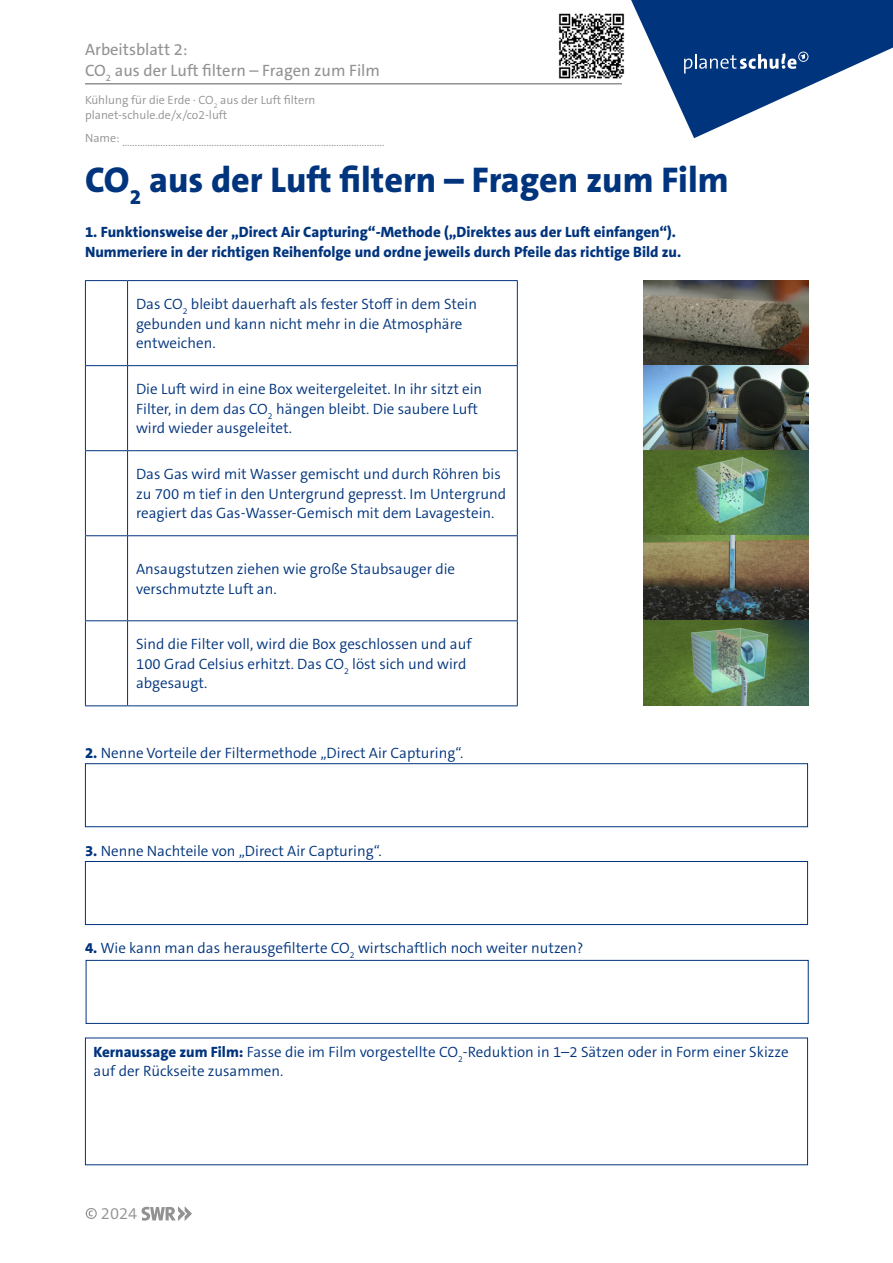
<style>
.page{position:relative;width:893px;height:1263px;background:#fff}
.page>*{position:absolute;margin:0;border:0;box-sizing:border-box;transform-origin:0 0}
.t1{font:800 36px "The Sans C5";color:#00347d}
.t2{font:16.5px/21px "The Sans C5";color:#929292}
.t3{font:300 16.5px "The Sans C5";color:#929292}
.t4{font:300 15px/19.5px "The Sans C5";color:#00347d}
.t5{font:800 15px/19.5px "The Sans C5";color:#00347d}
.t6{font:300 12px/15px "The Sans C5";color:#929292}
.s1{font-weight:800}
</style>
<div class="page">
<svg style="left:631px;top:0;width:262px;height:138px"></svg>
<hr style="left:85px;top:83px;width:537px;height:2px;background:#929292">
<svg style="left:86px;top:1208px;width:11px;height:11px"></svg>
<svg style="left:141px;top:1206px;width:51px;height:15px"></svg>
<img style="left:559px;top:13px;width:66px;height:66px">
<div style="left:85px;top:763px;width:723px;height:64px;border:1px solid #00347d"></div>
<div style="left:85px;top:861px;width:723px;height:64px;border:1px solid #00347d"></div>
<div style="left:86px;top:960px;width:723px;height:64px;border:1px solid #00347d"></div>
<hr style="left:85px;top:280px;width:43px;height:1px;background:#00347d">
<hr style="left:85px;top:281px;width:1px;height:84px;background:#00347d">
<hr style="left:128px;top:280px;width:390px;height:1px;background:#00347d">
<hr style="left:127px;top:281px;width:1px;height:84px;background:#00347d">
<hr style="left:517px;top:281px;width:1px;height:84px;background:#00347d">
<hr style="left:85px;top:365px;width:43px;height:1px;background:#00347d">
<hr style="left:85px;top:366px;width:1px;height:84px;background:#00347d">
<hr style="left:128px;top:365px;width:390px;height:1px;background:#00347d">
<hr style="left:127px;top:366px;width:1px;height:84px;background:#00347d">
<hr style="left:517px;top:366px;width:1px;height:84px;background:#00347d">
<hr style="left:85px;top:450px;width:43px;height:1px;background:#00347d">
<hr style="left:85px;top:451px;width:1px;height:84px;background:#00347d">
<hr style="left:128px;top:450px;width:390px;height:1px;background:#00347d">
<hr style="left:127px;top:451px;width:1px;height:84px;background:#00347d">
<hr style="left:517px;top:451px;width:1px;height:84px;background:#00347d">
<hr style="left:85px;top:535px;width:43px;height:1px;background:#00347d">
<hr style="left:85px;top:536px;width:1px;height:84px;background:#00347d">
<hr style="left:128px;top:535px;width:390px;height:1px;background:#00347d">
<hr style="left:127px;top:536px;width:1px;height:84px;background:#00347d">
<hr style="left:517px;top:536px;width:1px;height:84px;background:#00347d">
<hr style="left:85px;top:620px;width:43px;height:1px;background:#00347d">
<hr style="left:85px;top:621px;width:1px;height:84px;background:#00347d">
<hr style="left:128px;top:620px;width:390px;height:1px;background:#00347d">
<hr style="left:127px;top:621px;width:1px;height:84px;background:#00347d">
<hr style="left:517px;top:621px;width:1px;height:84px;background:#00347d">
<hr style="left:85px;top:705px;width:43px;height:1px;background:#00347d">
<hr style="left:128px;top:705px;width:390px;height:1px;background:#00347d">
<img style="left:643px;top:280px;width:166px;height:425px">
<p class="t2" style="left:85px;top:39px;width:297px">Arbeitsblatt 2:<br>CO<sub>2</sub> aus der Luft filtern – Fragen zum Film</p>
<p class="t6" style="left:85px;top:93px;width:232px">Kühlung für die Erde ⋅ CO<sub>2</sub> aus der Luft filtern planet-schule.de/x/co2-luft</p>
<p class="t6" style="left:85px;top:135px;width:301px">Name: .......................................................................................................</p>
<h1 class="t1" style="left:85px;top:157px;width:645px">CO<sub>2</sub> aus der Luft filtern – Fragen zum Film</h1>
<p class="t5" style="left:85px;top:223px;width:598px">1. Funktionsweise der „Direct Air Capturing“-Methode („Direktes aus der Luft einfangen“).<br>Nummeriere in der richtigen Reihenfolge und ordne jeweils durch Pfeile das richtige Bild zu.</p>
<p class="t4" style="left:136px;top:294px;width:342px">Das CO<sub>2</sub> bleibt dauerhaft als fester Stoff in dem Stein gebunden und kann nicht mehr in die Atmosphäre entweichen.</p>
<p class="t4" style="left:136px;top:379px;width:348px">Die Luft wird in eine Box weitergeleitet. In ihr sitzt ein<br>Filter, in dem das CO<sub>2</sub> hängen bleibt. Die saubere Luft wird wieder ausgeleitet.</p>
<p class="t4" style="left:136px;top:465px;width:372px">Das Gas wird mit Wasser gemischt und durch Röhren bis zu 700 m tief in den Untergrund gepresst. Im Untergrund reagiert das Gas-Wasser-Gemisch mit dem Lavagestein.</p>
<p class="t4" style="left:136px;top:559px;width:321px">Ansaugstutzen ziehen wie große Staubsauger die verschmutzte Luft an.</p>
<p class="t4" style="left:136px;top:635px;width:337px">Sind die Filter voll, wird die Box geschlossen und auf<br>100 Grad Celsius erhitzt. Das CO<sub>2</sub> löst sich und wird abgesaugt.</p>
<p class="t4" style="left:85px;top:743px;width:380px"><span class="s1">2.</span> Nenne Vorteile der Filtermethode „Direct Air Capturing“.</p>
<p class="t4" style="left:85px;top:841px;width:298px"><span class="s1">3.</span> Nenne Nachteile von „Direct Air Capturing“.</p>
<p class="t4" style="left:85px;top:938px;width:500px"><span class="s1">4.</span> Wie kann man das herausgefilterte CO<sub>2</sub> wirtschaftlich noch weiter nutzen?</p>
<p class="t4" style="left:94px;top:1042px;width:697px"><span class="s1">Kernaussage zum Film:</span> Fasse die im Film vorgestellte CO<sub>2</sub>-Reduktion in 1–2 Sätzen oder in Form einer Skizze auf der Rückseite zusammen.</p>
<p class="t3" style="left:101px;top:1203px;width:38px">2024</p>
</div>
